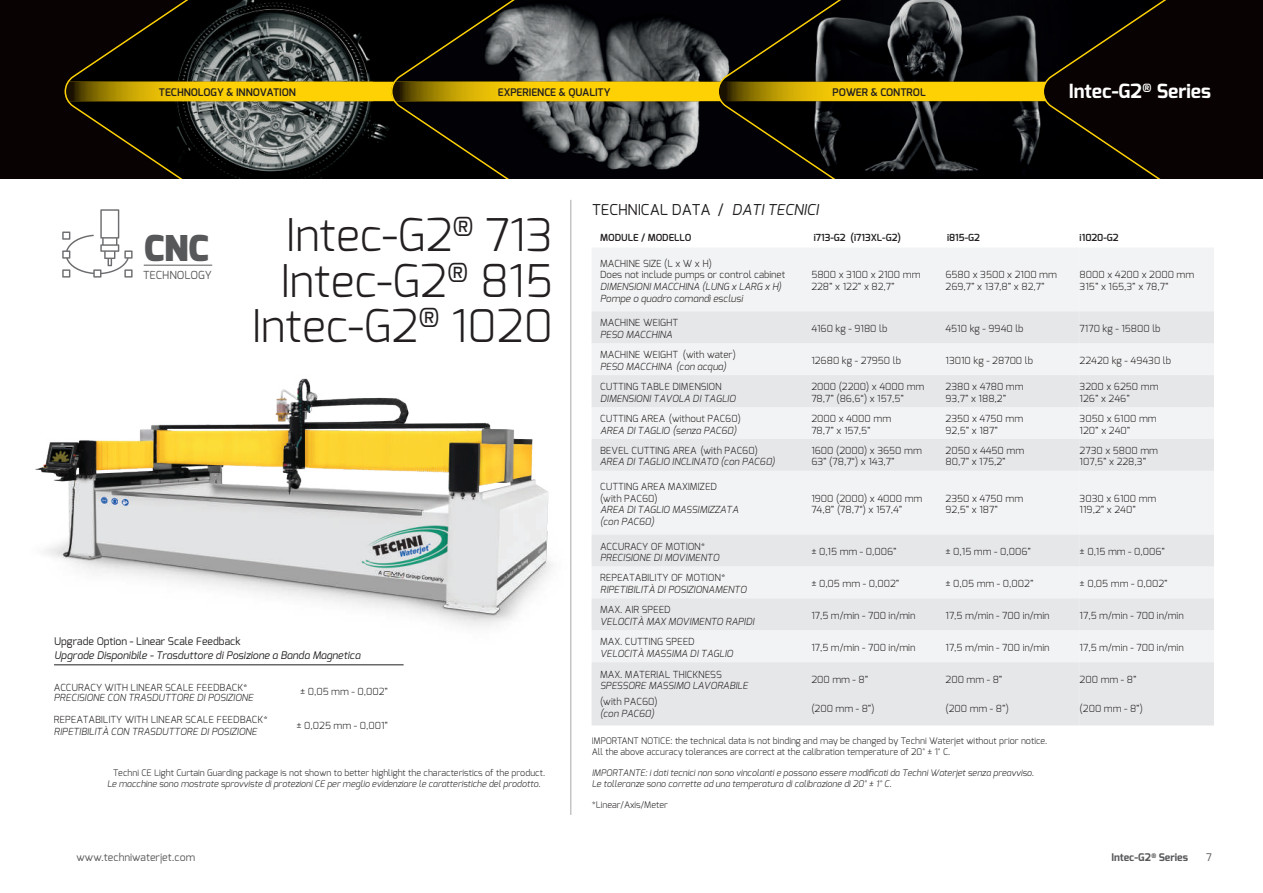
<style>
.page{position:relative;width:1263px;height:893px;background:#fff}
.page>*{position:absolute;margin:0;border:0;box-sizing:border-box;transform-origin:0 0}
.t1{font:300 45px/45.9px "Exo";color:#231f20;text-align:right}
.t2{font:900 35.55px "Exo";color:#57585a}
.t3{font:700 19.5px "Exo";color:#fff}
.t4{font:15px "Exo";color:#231f20}
.t5{font:700 11.4px "Exo";color:#fff}
.t6{font:11.1px "Exo";color:#57585a}
.t7{font:italic 10.5px "Exo";color:#231f20}
.t8{font:600 10.5px "Exo";color:#231f20}
.t9{font:10.5px "Exo";color:#231f20}
.t10{font:10.5px "Exo";color:#57585a}
.t11{font:700 10.5px "Exo";color:#57585a}
.t12{font:300 9.75px/11.7px "Exo";color:#231f20}
.t13{font:italic 300 9.75px/11.7px "Exo";color:#231f20}
.t14{font:600 9.75px "Exo";color:#231f20}
.t15{font:300 9px/10.8px "Exo";color:#231f20}
.t16{font:italic 300 9px/10.8px "Exo";color:#231f20}
.t17{font:800 6.15px "Exo";color:#57585a}
.s1{font-style:italic}
</style>
<div class="page">
<img style="left:35px;top:351px;width:557px;height:357px">
<div style="left:0;top:0;width:1263px;height:179px;background:#080302"></div>
<img style="left:276px;top:2px;width:114px;height:177px">
<img style="left:603px;top:17px;width:114px;height:153px">
<svg style="left:390px;top:0;width:213px;height:179px"></svg>
<svg style="left:64px;top:0;width:212px;height:179px"></svg>
<img style="left:929px;top:0;width:113px;height:172px">
<svg style="left:65px;top:82px;width:977px;height:19px;background:#e4bb04"></svg>
<svg style="left:1042px;top:0;width:124px;height:179px"></svg>
<svg style="left:717px;top:0;width:212px;height:179px"></svg>
<div style="left:592px;top:248px;width:622px;height:63px;background:#f2f3f4"></div>
<svg style="left:592px;top:311px;width:622px;height:414px;fill:#e6e7e9"></svg>
<hr style="left:570px;top:200px;width:1px;height:615px;background:#a8a9ad">
<hr style="left:54px;top:665px;width:350px;height:1px;background:#231f20">
<hr style="left:144px;top:265px;width:68px;height:1px;background:#57585a">
<svg style="left:62px;top:209px;width:71px;height:69px"></svg>
<p class="t5" style="left:1142px;top:80px;width:11px">®</p>
<p class="t8" style="left:159px;top:85px;width:138px">TECHNOLOGY &amp; INNOVATION</p>
<p class="t8" style="left:498px;top:85px;width:114px">EXPERIENCE &amp; QUALITY</p>
<p class="t8" style="left:833px;top:85px;width:95px">POWER &amp; CONTROL</p>
<h3 class="t3" style="left:1069px;top:79px;width:144px">Intec-G2 Series</h3>
<h2 class="t2" style="left:144px;top:225px;width:66px">CNC</h2>
<p class="t6" style="left:143px;top:268px;width:70px">TECHNOLOGY</p>
<h1 class="t1" style="left:252px;top:211px;width:303px">Intec-G2<sup>®</sup> 713<br>Intec-G2<sup>®</sup> 815<br>Intec-G2<sup>®</sup> 1020</h1>
<p class="t9" style="left:54px;top:634px;width:188px">Upgrade Option - Linear Scale Feedback</p>
<p class="t7" style="left:54px;top:649px;width:308px">Upgrade Disponibile - Trasduttore di Posizione a Banda Magnetica</p>
<p class="t12" style="left:54px;top:681px;width:195px">ACCURACY WITH LINEAR SCALE FEEDBACK*</p>
<p class="t13" style="left:54px;top:692px;width:201px">PRECISIONE CON TRASDUTTORE DI POSIZIONE</p>
<p class="t12" style="left:300px;top:685px;width:90px">± 0,05 mm - 0,002”</p>
<p class="t12" style="left:54px;top:714px;width:215px">REPEATABILITY WITH LINEAR SCALE FEEDBACK*</p>
<p class="t13" style="left:54px;top:725px;width:205px">RIPETIBILITÀ CON TRASDUTTORE DI POSIZIONE</p>
<p class="t12" style="left:297px;top:719px;width:93px">± 0,025 mm - 0,001”</p>
<p class="t15" style="left:113px;top:767px;width:434px">Techni CE Light Curtain Guarding package is not shown to better highlight the characteristics of the product.</p>
<p class="t16" style="left:107px;top:778px;width:435px">Le macchine sono mostrate sprovviste di protezioni CE per meglio evidenziare le caratteristiche del prodotto.</p>
<h3 class="t4" style="left:592px;top:200px;width:228px">TECHNICAL DATA / <span class="s1">DATI TECNICI</span></h3>
<p class="t14" style="left:600px;top:231px;width:93px">MODULE / MODELLO</p>
<p class="t12" style="left:600px;top:269px;width:187px">Does not include pumps or control cabinet</p>
<p class="t13" style="left:600px;top:281px;width:183px">DIMENSIONI MACCHINA (LUNG x LARG x H)<br>Pompe o quadro comandi esclusi</p>
<p class="t12" style="left:600px;top:317px;width:79px">MACHINE WEIGHT</p>
<p class="t13" style="left:600px;top:329px;width:74px">PESO MACCHINA</p>
<p class="t12" style="left:600px;top:349px;width:79px">MACHINE WEIGHT</p>
<p class="t13" style="left:600px;top:360px;width:128px">PESO MACCHINA (con acqua)</p>
<p class="t12" style="left:600px;top:381px;width:123px">CUTTING TABLE DIMENSION</p>
<p class="t13" style="left:600px;top:392px;width:137px">DIMENSIONI TAVOLA DI TAGLIO</p>
<p class="t12" style="left:600px;top:413px;width:142px">CUTTING AREA (without PAC60)</p>
<p class="t13" style="left:600px;top:424px;width:138px">AREA DI TAGLIO (senza PAC60)</p>
<p class="t12" style="left:600px;top:444px;width:159px">BEVEL CUTTING AREA (with PAC60)</p>
<p class="t12" style="left:600px;top:481px;width:118px">CUTTING AREA MAXIMIZED (with PAC60)</p>
<p class="t13" style="left:600px;top:504px;width:140px">AREA DI TAGLIO MASSIMIZZATA (con PAC60)</p>
<p class="t12" style="left:600px;top:540px;width:107px">ACCURACY OF MOTION*</p>
<p class="t13" style="left:600px;top:552px;width:121px">PRECISIONE DI MOVIMENTO</p>
<p class="t12" style="left:600px;top:572px;width:127px">REPEATABILITY OF MOTION*</p>
<p class="t13" style="left:600px;top:584px;width:148px">RIPETIBILITÀ DI POSIZIONAMENTO</p>
<p class="t12" style="left:600px;top:257px;width:113px">MACHINE SIZE (L x W x H)</p>
<p class="t12" style="left:683px;top:349px;width:55px">(with water)</p>
<p class="t13" style="left:600px;top:456px;width:177px">AREA DI TAGLIO INCLINATO (con PAC60)</p>
<p class="t12" style="left:600px;top:604px;width:72px">MAX. AIR SPEED</p>
<p class="t13" style="left:600px;top:616px;width:156px">VELOCITÀ MAX MOVIMENTO RAPIDI</p>
<p class="t12" style="left:600px;top:636px;width:96px">MAX. CUTTING SPEED</p>
<p class="t13" style="left:600px;top:647px;width:134px">VELOCITÀ MASSIMA DI TAGLIO</p>
<p class="t12" style="left:600px;top:668px;width:123px">MAX. MATERIAL THICKNESS</p>
<p class="t13" style="left:600px;top:680px;width:149px">SPESSORE MASSIMO LAVORABILE</p>
<p class="t13" style="left:600px;top:708px;width:56px">(con PAC60)</p>
<p class="t12" style="left:600px;top:696px;width:59px">(with PAC60)</p>
<p class="t14" style="left:814px;top:231px;width:89px">i713-G2 (i713XL-G2)</p>
<p class="t14" style="left:947px;top:231px;width:34px">i815-G2</p>
<p class="t12" style="left:811px;top:269px;width:111px">5800 x 3100 x 2100 mm<br>228” x 122” x 82,7”</p>
<p class="t12" style="left:811px;top:323px;width:78px">4160 kg - 9180 lb</p>
<p class="t12" style="left:811px;top:354px;width:91px">12680 kg - 27950 lb</p>
<p class="t12" style="left:811px;top:381px;width:115px">2000 (2200) x 4000 mm<br>78,7” (86,6“) x 157,5”</p>
<p class="t12" style="left:811px;top:413px;width:81px">2000 x 4000 mm<br>78,7” x 157,5”</p>
<p class="t12" style="left:811px;top:444px;width:112px">1600 (2000) x 3650 mm<br>63” (78,7“) x 143,7”</p>
<p class="t12" style="left:811px;top:492px;width:113px">1900 (2000) x 4000 mm<br>74,8” (78,7“) x 157,4”</p>
<p class="t12" style="left:811px;top:546px;width:87px">± 0,15 mm - 0,006”</p>
<p class="t12" style="left:811px;top:578px;width:90px">± 0,05 mm - 0,002”</p>
<p class="t12" style="left:811px;top:610px;width:106px">17,5 m/min - 700 in/min</p>
<p class="t12" style="left:811px;top:642px;width:106px">17,5 m/min - 700 in/min</p>
<p class="t12" style="left:811px;top:674px;width:58px">200 mm - 8”</p>
<p class="t12" style="left:811px;top:702px;width:65px">(200 mm - 8”)</p>
<p class="t12" style="left:945px;top:269px;width:113px">6580 x 3500 x 2100 mm<br>269,7” x 137,8” x 82,7”</p>
<p class="t12" style="left:945px;top:323px;width:80px">4510 kg - 9940 lb</p>
<p class="t12" style="left:945px;top:354px;width:89px">13010 kg - 28700 lb</p>
<p class="t12" style="left:945px;top:381px;width:80px">2380 x 4780 mm<br>93,7” x 188,2”</p>
<p class="t12" style="left:945px;top:413px;width:79px">2350 x 4750 mm<br>92,5” x 187”</p>
<p class="t12" style="left:945px;top:444px;width:80px">2050 x 4450 mm<br>80,7” x 175,2”</p>
<p class="t12" style="left:945px;top:492px;width:79px">2350 x 4750 mm<br>92,5” x 187”</p>
<p class="t12" style="left:945px;top:546px;width:87px">± 0,15 mm - 0,006”</p>
<p class="t12" style="left:945px;top:578px;width:90px">± 0,05 mm - 0,002”</p>
<p class="t12" style="left:945px;top:610px;width:106px">17,5 m/min - 700 in/min</p>
<p class="t12" style="left:945px;top:642px;width:106px">17,5 m/min - 700 in/min</p>
<p class="t12" style="left:945px;top:674px;width:58px">200 mm - 8”</p>
<p class="t12" style="left:945px;top:702px;width:65px">(200 mm - 8”)</p>
<p class="t15" style="left:592px;top:735px;width:457px">IMPORTANT NOTICE: the technical data is not binding and may be changed by Techni Waterjet without prior notice.<br>All the above accuracy tolerances are correct at the calibration temperature of 20° ± 1° C.</p>
<p class="t16" style="left:592px;top:767px;width:444px">IMPORTANTE: i dati tecnici non sono vincolanti e possono essere modificati da Techni Waterjet senza preavviso.<br>Le tolleranze sono corrette ad una temperatura di calibrazione di 20° ± 1° C.</p>
<p class="t15" style="left:592px;top:799px;width:78px">*Linear/Axis/Meter</p>
<p class="t14" style="left:1080px;top:231px;width:41px">i1020-G2</p>
<p class="t12" style="left:1080px;top:269px;width:116px">8000 x 4200 x 2000 mm<br>315” x 165,3” x 78,7”</p>
<p class="t12" style="left:1080px;top:323px;width:82px">7170 kg - 15800 lb</p>
<p class="t12" style="left:1080px;top:354px;width:93px">22420 kg - 49430 lb</p>
<p class="t12" style="left:1080px;top:381px;width:80px">3200 x 6250 mm<br>126” x 246”</p>
<p class="t12" style="left:1080px;top:413px;width:79px">3050 x 6100 mm<br>120” x 240”</p>
<p class="t12" style="left:1080px;top:444px;width:80px">2730 x 5800 mm<br>107,5” x 228,3”</p>
<p class="t12" style="left:1080px;top:492px;width:78px">3030 x 6100 mm<br>119,2” x 240”</p>
<p class="t12" style="left:1080px;top:546px;width:87px">± 0,15 mm - 0,006”</p>
<p class="t12" style="left:1080px;top:578px;width:90px">± 0,05 mm - 0,002”</p>
<p class="t12" style="left:1080px;top:610px;width:106px">17,5 m/min - 700 in/min</p>
<p class="t12" style="left:1080px;top:642px;width:106px">17,5 m/min - 700 in/min</p>
<p class="t12" style="left:1080px;top:674px;width:58px">200 mm - 8”</p>
<p class="t12" style="left:1080px;top:702px;width:65px">(200 mm - 8”)</p>
<p class="t10" style="left:77px;top:850px;width:120px">www.techniwaterjet.com</p>
<p class="t11" style="left:1111px;top:850px;width:78px">Intec-G2 Series</p>
<p class="t10" style="left:1206px;top:850px;width:7px">7</p>
<p class="t17" style="left:1151px;top:851px;width:6px">®</p>
</div>
